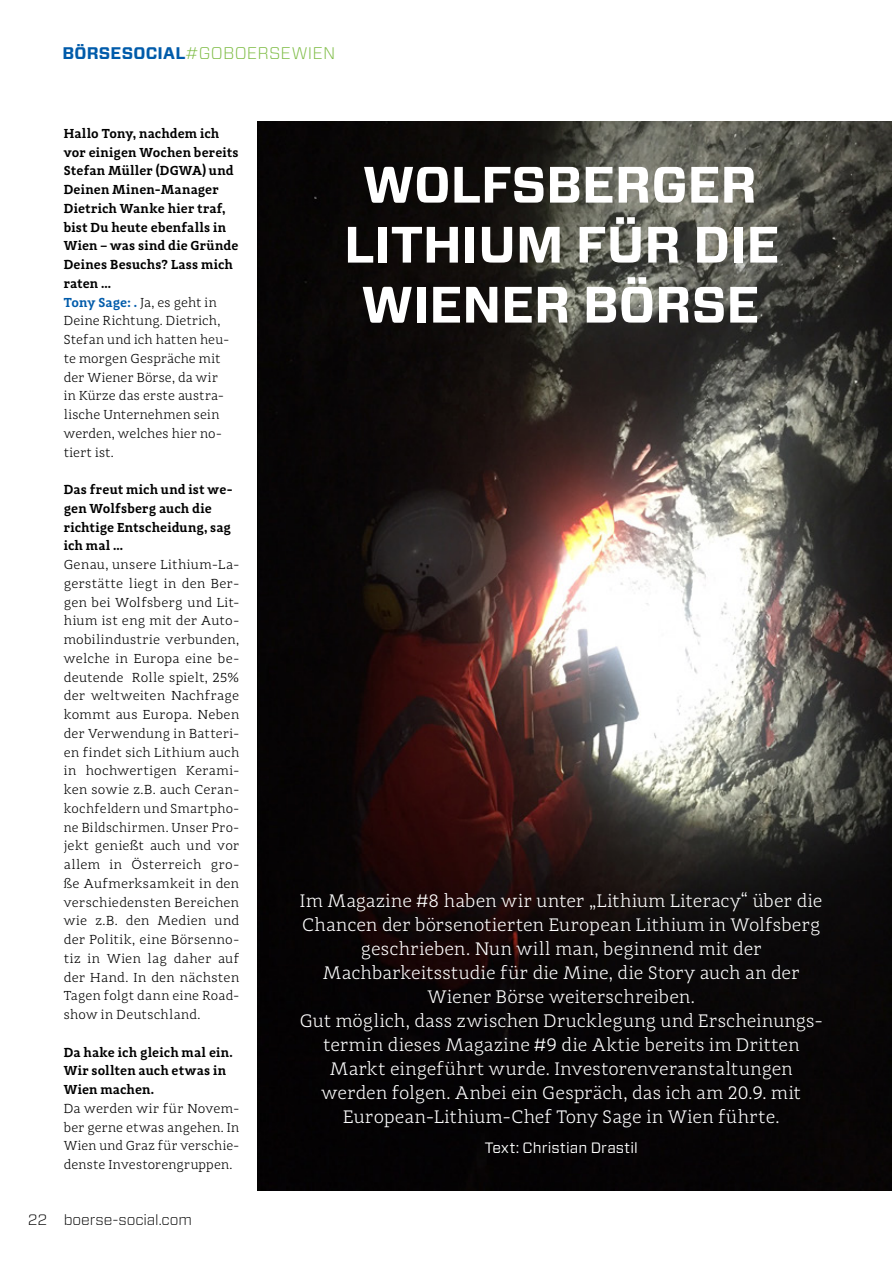
<style>
.page{position:relative;width:893px;height:1263px;background:#fff}
.page>*{position:absolute;margin:0;border:0;box-sizing:border-box;transform-origin:0 0}
.t1{font:700 51px/60px "Vitesse Sans";color:#fff;text-align:center}
.t2{font:300 18.75px/24px "Adagio Slab";letter-spacing:.01em;color:#fff;text-align:center}
.t3{font:300 16.8px "Vitesse Sans";letter-spacing:.015em;color:#7cbb42}
.t4{font:15px "Vitesse Sans";letter-spacing:.01em;color:#fff}
.t5{font:300 15px "Vitesse Sans";letter-spacing:-.005em;color:#000}
.t6{font:300 13.5px/18.8px "Adagio Slab";letter-spacing:.015em;color:#000;text-align:justify}
.t7{font:600 13.5px/18.8px "Adagio Slab";letter-spacing:.01em;color:#000}
.s1{font-weight:700;color:#005baa}
.s2{color:#005baa}
.s3{font-weight:300}
</style>
<div class="page">
<img style="left:258px;top:122px;width:633px;height:1069px">
<p class="t3" style="left:63px;top:41px;width:274px"><span class="s1">BÖRSESOCIAL</span>#GOBOERSEWIEN</p>
<p class="t7" style="left:64px;top:124px;width:176px">Hallo Tony, nachdem ich vor einigen Wochen bereits<br>Stefan Müller (DGWA) und<br>Deinen Minen-Manager<br>Dietrich Wanke hier traf, bist Du heute ebenfalls in<br>Wien – was sind die Gründe<br>Deines Besuchs? Lass mich raten …<br><span class="s2">Tony Sage: .</span> <span class="s3">Ja, es geht in<br>Deine Richtung. Dietrich,<br>Stefan und ich hatten heu&shy;te morgen Gespräche mit der Wiener Börse, da wir<br>in Kürze das erste austra&shy;lische Unternehmen sein werden, welches hier no&shy;tiert ist.</span></p>
<p class="t7" style="left:64px;top:480px;width:170px">Das freut mich und ist we&shy;gen Wolfsberg auch die richtige Entscheidung, sag ich mal …</p>
<p class="t6" style="left:64px;top:555px;width:177px">Genau, unsere Lithium-La&shy;gerstätte liegt in den Ber&shy;gen bei Wolfsberg und Lit&shy;hium ist eng mit der Auto&shy;mobilindustrie verbunden, welche in Europa eine be&shy;deutende Rolle spielt, 25% der weltweiten Nachfrage kommt aus Europa. Neben der Verwendung in Batteri&shy;en findet sich Lithium auch in hochwertigen Kerami&shy;ken sowie z.B. auch Ceran&shy;kochfeldern und Smartpho&shy;ne Bildschirmen. Unser Pro&shy;jekt genießt auch und vor allem in Österreich gro&shy;ße Aufmerksamkeit in den verschiedensten Bereichen wie z.B. den Medien und der Politik, eine Börsenno&shy;tiz in Wien lag daher auf der Hand. In den nächsten Tagen folgt dann eine Road&shy;show in Deutschland.</p>
<p class="t7" style="left:64px;top:1043px;width:171px">Da hake ich gleich mal ein.<br>Wir sollten auch etwas in<br>Wien machen.</p>
<p class="t6" style="left:64px;top:1099px;width:177px">Da werden wir für Novem&shy;ber gerne etwas angehen. In Wien und Graz für verschie&shy;denste Investorengruppen.</p>
<p class="t5" style="left:28px;top:1210px;width:166px">22 boerse-social.com</p>
<h1 class="t1" style="left:344px;top:155px;width:437px">WOLFSBERGER<br>LITHIUM FÜR DIE<br>WIENER BÖRSE</h1>
<p class="t2" style="left:300px;top:889px;width:524px">Im Magazine #8 haben wir unter „Lithium Literacy“ über die Chancen der börsenotierten European Lithium in Wolfsberg geschrieben. Nun will man, beginnend mit der Machbarkeitsstudie für die Mine, die Story auch an der Wiener Börse weiterschreiben.<br>Gut möglich, dass zwischen Drucklegung und Erscheinungs&shy;termin dieses Magazine #9 die Aktie bereits im Dritten Markt eingeführt wurde. Investorenveranstaltungen werden folgen. Anbei ein Gespräch, das ich am 20.9. mit European-Lithium-Chef Tony Sage in Wien führte.</p>
<p class="t4" style="left:485px;top:1138px;width:155px">Text: Christian Drastil</p>
</div>
